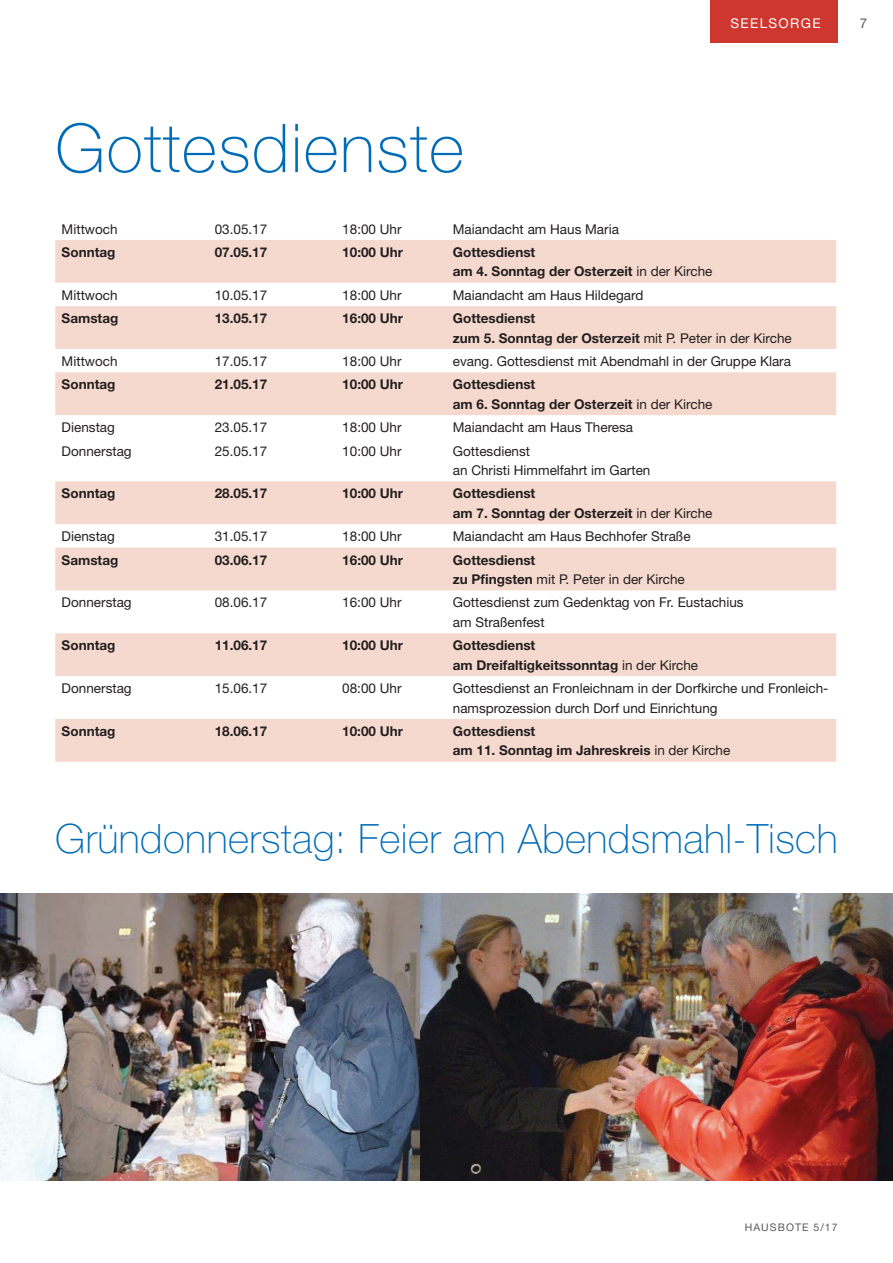
<style>
.page{position:relative;width:893px;height:1263px;background:#fff}
.page>*{position:absolute;margin:0;border:0;box-sizing:border-box;transform-origin:0 0}
.t1{font:100 67.5px "Helvetica Neue";letter-spacing:.02em;color:#006cb7}
.t2{font:100 40.5px "Helvetica Neue";letter-spacing:.01em;color:#006cb7}
.t3{font:13.5px/19.5px "Helvetica Neue";color:#231f20}
.t4{font:700 13.5px/19.5px "Helvetica Neue";color:#231f20}
.t5{font:13.5px "Helvetica Neue";letter-spacing:.1em;color:#fff}
.t6{font:13.5px "Helvetica Neue";color:#58595b}
.t7{font:10.5px "Helvetica Neue";letter-spacing:.1em;color:#58595b}
.s1{font-weight:400}
</style>
<div class="page">
<div style="left:710px;top:0;width:128px;height:43px;background:#ce372f"></div>
<svg style="left:55px;top:240px;width:781px;height:522px;fill:#f5d9ce"></svg>
<img style="left:420px;top:893px;width:473px;height:287px">
<img style="left:0;top:893px;width:420px;height:287px">
<p class="t5" style="left:730px;top:18px;width:92px">SEELSORGE</p>
<p class="t6" style="left:860px;top:18px;width:9px">7</p>
<h1 class="t1" style="left:55px;top:124px;width:410px">Gottesdienste</h1>
<p class="t3" style="left:62px;top:220px;width:57px">Mittwoch</p>
<p class="t3" style="left:215px;top:220px;width:54px">03.05.17</p>
<p class="t3" style="left:342px;top:220px;width:61px">18:00 Uhr</p>
<p class="t3" style="left:453px;top:220px;width:168px">Maiandacht am Haus Maria</p>
<p class="t4" style="left:62px;top:244px;width:55px">Sonntag</p>
<p class="t4" style="left:215px;top:244px;width:54px">07.05.17</p>
<p class="t4" style="left:342px;top:244px;width:62px">10:00 Uhr</p>
<p class="t4" style="left:453px;top:244px;width:261px">Gottesdienst<br>am 4. Sonntag der Osterzeit <span class="s1">in der Kirche</span></p>
<p class="t3" style="left:62px;top:286px;width:57px">Mittwoch</p>
<p class="t3" style="left:215px;top:286px;width:54px">10.05.17</p>
<p class="t3" style="left:342px;top:286px;width:61px">18:00 Uhr</p>
<p class="t3" style="left:453px;top:286px;width:192px">Maiandacht am Haus Hildegard</p>
<p class="t4" style="left:62px;top:310px;width:58px">Samstag</p>
<p class="t4" style="left:215px;top:310px;width:54px">13.05.17</p>
<p class="t4" style="left:342px;top:310px;width:62px">16:00 Uhr</p>
<p class="t4" style="left:453px;top:310px;width:340px">Gottesdienst<br>zum 5. Sonntag der Osterzeit <span class="s1">mit P. Peter in der Kirche</span></p>
<p class="t3" style="left:62px;top:353px;width:57px">Mittwoch</p>
<p class="t3" style="left:215px;top:353px;width:54px">17.05.17</p>
<p class="t3" style="left:342px;top:353px;width:61px">18:00 Uhr</p>
<p class="t3" style="left:453px;top:353px;width:340px">evang. Gottesdienst mit Abendmahl in der Gruppe Klara</p>
<p class="t4" style="left:62px;top:376px;width:55px">Sonntag</p>
<p class="t4" style="left:215px;top:376px;width:54px">21.05.17</p>
<p class="t4" style="left:342px;top:376px;width:62px">10:00 Uhr</p>
<p class="t4" style="left:453px;top:376px;width:261px">Gottesdienst<br>am 6. Sonntag der Osterzeit <span class="s1">in der Kirche</span></p>
<p class="t3" style="left:62px;top:419px;width:55px">Dienstag</p>
<p class="t3" style="left:215px;top:419px;width:54px">23.05.17</p>
<p class="t3" style="left:342px;top:419px;width:61px">18:00 Uhr</p>
<p class="t3" style="left:453px;top:419px;width:182px">Maiandacht am Haus Theresa</p>
<p class="t3" style="left:62px;top:442px;width:72px">Donnerstag</p>
<p class="t3" style="left:215px;top:442px;width:54px">25.05.17</p>
<p class="t3" style="left:342px;top:442px;width:61px">10:00 Uhr</p>
<p class="t3" style="left:453px;top:442px;width:199px">Gottesdienst<br>an Christi Himmelfahrt im Garten</p>
<p class="t4" style="left:62px;top:485px;width:55px">Sonntag</p>
<p class="t4" style="left:215px;top:485px;width:54px">28.05.17</p>
<p class="t4" style="left:342px;top:485px;width:62px">10:00 Uhr</p>
<p class="t4" style="left:453px;top:485px;width:261px">Gottesdienst<br>am 7. Sonntag der Osterzeit <span class="s1">in der Kirche</span></p>
<p class="t3" style="left:62px;top:528px;width:55px">Dienstag</p>
<p class="t3" style="left:215px;top:528px;width:54px">31.05.17</p>
<p class="t3" style="left:342px;top:528px;width:61px">18:00 Uhr</p>
<p class="t3" style="left:453px;top:528px;width:239px">Maiandacht am Haus Bechhofer Straße</p>
<p class="t4" style="left:62px;top:551px;width:58px">Samstag</p>
<p class="t4" style="left:215px;top:551px;width:54px">03.06.17</p>
<p class="t4" style="left:342px;top:551px;width:62px">16:00 Uhr</p>
<p class="t4" style="left:453px;top:551px;width:233px">Gottesdienst<br>zu Pfingsten <span class="s1">mit P. Peter in der Kirche</span></p>
<p class="t3" style="left:62px;top:594px;width:72px">Donnerstag</p>
<p class="t3" style="left:215px;top:594px;width:54px">08.06.17</p>
<p class="t3" style="left:342px;top:594px;width:61px">16:00 Uhr</p>
<p class="t3" style="left:453px;top:594px;width:292px">Gottesdienst zum Gedenktag von Fr. Eustachius am Straßenfest</p>
<p class="t4" style="left:62px;top:637px;width:55px">Sonntag</p>
<p class="t4" style="left:215px;top:637px;width:54px">11.06.17</p>
<p class="t4" style="left:342px;top:637px;width:62px">10:00 Uhr</p>
<p class="t4" style="left:453px;top:637px;width:247px">Gottesdienst<br>am Dreifaltigkeitssonntag <span class="s1">in der Kirche</span></p>
<p class="t3" style="left:62px;top:680px;width:72px">Donnerstag</p>
<p class="t3" style="left:215px;top:680px;width:54px">15.06.17</p>
<p class="t3" style="left:342px;top:680px;width:61px">08:00 Uhr</p>
<p class="t3" style="left:453px;top:680px;width:377px">Gottesdienst an Fronleichnam in der Dorfkirche und Fronleich&shy;namsprozession durch Dorf und Einrichtung</p>
<p class="t4" style="left:62px;top:722px;width:55px">Sonntag</p>
<p class="t4" style="left:215px;top:722px;width:54px">18.06.17</p>
<p class="t4" style="left:342px;top:722px;width:62px">10:00 Uhr</p>
<p class="t4" style="left:453px;top:722px;width:279px">Gottesdienst<br>am 11. Sonntag im Jahreskreis <span class="s1">in der Kirche</span></p>
<h2 class="t2" style="left:55px;top:824px;width:784px">Gründonnerstag: Feier am Abendsmahl-Tisch</h2>
<p class="t7" style="left:745px;top:1223px;width:94px">HAUSBOTE 5/17</p>
</div>
